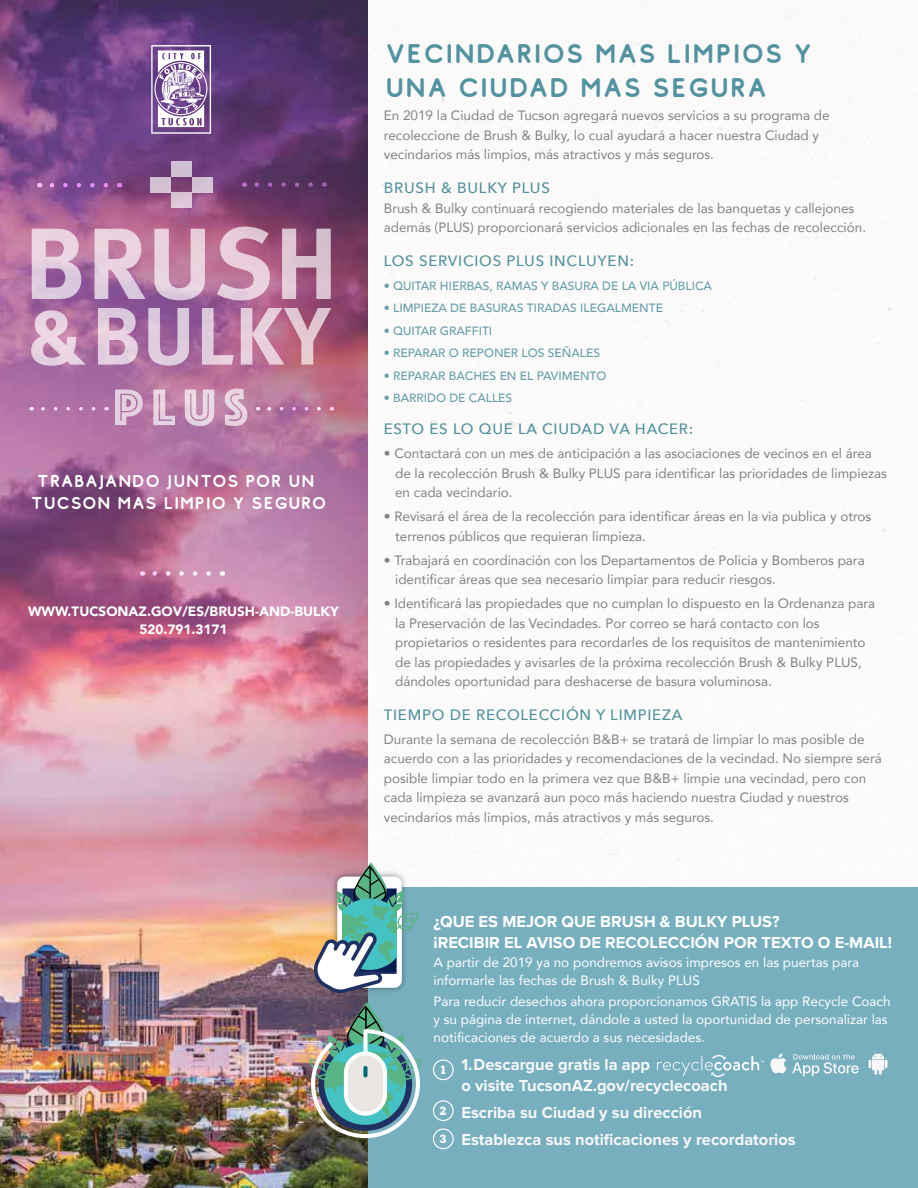
<style>
.page{position:relative;width:918px;height:1188px;background:#fff}
.page>*{position:absolute;margin:0;border:0;box-sizing:border-box;transform-origin:0 0}
.t1{font:27px/33.6px "Comodo Free";letter-spacing:.05em;color:#53929f}
.t2{font:17.25px/22.5px "Comodo Free";letter-spacing:.04em;color:#fff;text-align:center}
.t3{font:700 16.5px/21px "Proxima Nova";color:#f8f8f8}
.t4{font:700 16.5px/21px "Proxima Nova";color:#fff}
.t5{font:500 15px "Avenir Next";letter-spacing:.05em;color:#52919d}
.t6{font:500 15px "Avenir Next";letter-spacing:.05em;color:#53929f}
.t7{font:500 15px "Avenir Next";letter-spacing:.05em;color:#52919e}
.t8{font:13.5px/19.5px "Avenir";color:#808183}
.t9{font:13.5px/19.5px "Avenir";color:#808285}
.t10{font:13.5px/18px "Avenir";color:#fff}
.t11{font:900 13.5px/18px "Avenir";color:#fff;text-align:center}
.t12{font:500 12px "Avenir";color:#679eaa}
.t13{font:700 11.85px "Boton";color:#f8f8f8}
</style>
<div class="page">
<div style="left:368px;top:888px;width:550px;height:300px;background:#78afbf"></div>
<img style="left:0;top:0;width:368px;height:1188px">
<img style="left:282px;top:821px;width:173px;height:220px">
<svg style="left:313px;top:862px;width:106px;height:132px"></svg>
<img style="left:309px;top:1001px;width:113px;height:137px">
<div style="left:363px;top:1066px;width:5px;height:11px;background:#006975;border-radius:2px"></div>
<svg style="left:151px;top:45px;width:60px;height:89px"></svg>
<svg style="left:46px;top:183px;width:60px;height:4px"></svg>
<svg style="left:251px;top:182px;width:60px;height:5px"></svg>
<div style="left:433px;top:1059px;width:21px;height:21px;border:1px solid #fff;border-radius:50%"></div>
<div style="left:433px;top:1100px;width:21px;height:21px;border:1px solid #fff;border-radius:50%"></div>
<div style="left:433px;top:1129px;width:21px;height:20px;border:1px solid #fff;border-radius:50%"></div>
<svg style="left:869px;top:1052px;width:19px;height:23px"></svg>
<svg style="left:149px;top:571px;width:60px;height:5px"></svg>
<svg style="left:32px;top:229px;width:49px;height:70px;background:#d3b2cd"></svg>
<svg style="left:94px;top:229px;width:51px;height:70px;background:#d1adc6"></svg>
<svg style="left:154px;top:229px;width:51px;height:71px;background:#d3a9c0"></svg>
<svg style="left:217px;top:227px;width:53px;height:74px;background:#ce9db5"></svg>
<svg style="left:282px;top:229px;width:49px;height:70px;background:#c198b0"></svg>
<svg style="left:31px;top:310px;width:55px;height:56px;background:#cfa5c2"></svg>
<svg style="left:98px;top:308px;width:40px;height:57px;background:#d1b1cc"></svg>
<svg style="left:148px;top:308px;width:41px;height:58px;background:#c09dc1"></svg>
<svg style="left:202px;top:308px;width:32px;height:57px;background:#c192b5"></svg>
<svg style="left:241px;top:308px;width:90px;height:57px;background:#cb93a8"></svg>
<svg style="left:31px;top:407px;width:63px;height:4px"></svg>
<svg style="left:258px;top:407px;width:61px;height:4px"></svg>
<div style="left:171px;top:161px;width:21px;height:16px;background:#d0c0d3"></div>
<div style="left:150px;top:177px;width:21px;height:15px;background:#d2c0d1"></div>
<div style="left:192px;top:177px;width:21px;height:15px;background:#d4c2d3"></div>
<div style="left:171px;top:192px;width:21px;height:16px;background:#ddc6d7"></div>
<svg style="left:115px;top:390px;width:28px;height:35px"></svg>
<svg style="left:153px;top:390px;width:22px;height:35px"></svg>
<svg style="left:185px;top:390px;width:29px;height:36px"></svg>
<svg style="left:225px;top:389px;width:22px;height:37px"></svg>
<svg style="left:657px;top:1053px;width:202px;height:24px"></svg>
<p class="t2" style="left:31px;top:471px;width:297px">TRABAJANDO JUNTOS POR UN<br>TUCSON MAS LIMPIO Y SEGURO</p>
<p class="t11" style="left:28px;top:602px;width:312px">WWW.TUCSONAZ.GOV/ES/BRUSH-AND-BULKY<br>520.791.3171</p>
<h1 class="t1" style="left:385px;top:39px;width:428px">VECINDARIOS MAS LIMPIOS Y<br>UNA CIUDAD MAS SEGURA</h1>
<p class="t9" style="left:384px;top:106px;width:447px">En 2019 la Ciudad de Tucson agregará nuevos servicios a su programa de recoleccione de Brush &amp; Bulky, lo cual ayudará a hacer nuestra Ciudad y vecindarios más limpios, más atractivos y más seguros.</p>
<p class="t7" style="left:384px;top:175px;width:168px">BRUSH &amp; BULKY PLUS</p>
<p class="t9" style="left:384px;top:198px;width:484px">Brush &amp; Bulky continuará recogiendo materiales de las banquetas y callejones además (PLUS) proporcionará servicios adicionales en las fechas de recolección.</p>
<p class="t6" style="left:384px;top:248px;width:252px">LOS SERVICIOS PLUS INCLUYEN:</p>
<p class="t12" style="left:384px;top:275px;width:330px">• QUITAR HIERBAS, RAMAS Y BASURA DE LA VIA PÚBLICA</p>
<p class="t12" style="left:384px;top:298px;width:281px">• LIMPIEZA DE BASURAS TIRADAS ILEGALMENTE</p>
<p class="t12" style="left:384px;top:320px;width:110px">• QUITAR GRAFFITI</p>
<p class="t12" style="left:384px;top:343px;width:218px">• REPARAR O REPONER LOS SEÑALES</p>
<p class="t12" style="left:384px;top:365px;width:224px">• REPARAR BACHES EN EL PAVIMENTO</p>
<p class="t12" style="left:384px;top:388px;width:130px">• BARRIDO DE CALLES</p>
<p class="t5" style="left:384px;top:416px;width:311px">ESTO ES LO QUE LA CIUDAD VA HACER:</p>
<p class="t8" style="left:395px;top:443px;width:493px;text-indent:-11px">• Contactará con un mes de anticipación a las asociaciones de vecinos en el área de la recolección Brush &amp; Bulky PLUS para identificar las prioridades de limpiezas en cada vecindario.</p>
<p class="t8" style="left:395px;top:506px;width:478px;text-indent:-11px">• Revisará el área de la recolección para identificar áreas en la via publica y otros terrenos públicos que requieran limpieza.</p>
<p class="t8" style="left:395px;top:550px;width:471px;text-indent:-11px">• Trabajará en coordinación con los Departamentos de Policia y Bomberos para identificar áreas que sea necesario limpiar para reducir riesgos.</p>
<p class="t8" style="left:395px;top:593px;width:482px;text-indent:-11px">• Identificará las propiedades que no cumplan lo dispuesto en la Ordenanza para la Preservación de las Vecindades. Por correo se hará contacto con los propietarios o residentes para recordarles de los requisitos de mantenimiento de las propiedades y avisarles de la próxima recolección Brush &amp; Bulky PLUS, dándoles oportunidad para deshacerse de basura voluminosa.</p>
<p class="t5" style="left:384px;top:702px;width:300px">TIEMPO DE RECOLECCIÓN Y LIMPIEZA</p>
<p class="t9" style="left:384px;top:729px;width:500px">Durante la semana de recolección B&amp;B+ se tratará de limpiar lo mas posible de acuerdo con a las prioridades y recomendaciones de la vecindad. No siempre será posible limpiar todo en la primera vez que B&amp;B+ limpie una vecindad, pero con cada limpieza se avanzará aun poco más haciendo nuestra Ciudad y nuestros vecindarios más limpios, más atractivos y más seguros.</p>
<p class="t4" style="left:434px;top:911px;width:460px">¿QUE ES MEJOR QUE BRUSH &amp; BULKY PLUS?<br>¡RECIBIR EL AVISO DE RECOLECCIÓN POR TEXTO O E-MAIL!</p>
<p class="t10" style="left:434px;top:953px;width:427px">A partir de 2019 ya no pondremos avisos impresos en las puertas para informarle las fechas de Brush &amp; Bulky PLUS</p>
<p class="t10" style="left:434px;top:992px;width:459px">Para reducir desechos ahora proporcionamos GRATIS la app Recycle Coach y su página de internet, dándole a usted la oportunidad de personalizar las notificaciones de acuerdo a sus necesidades.</p>
<p class="t3" style="left:461px;top:1054px;width:268px">1. Descargue gratis la app<br>o visite TucsonAZ.gov/recyclecoach</p>
<p class="t3" style="left:461px;top:1099px;width:336px;line-height:27px">Escriba su Ciudad y su dirección<br>Establezca sus notificaciones y recordatorios</p>
<p class="t13" style="left:440px;top:1063px;width:9px">1</p>
<p class="t13" style="left:440px;top:1104px;width:9px">2</p>
<p class="t13" style="left:440px;top:1132px;width:9px">3</p>
</div>
